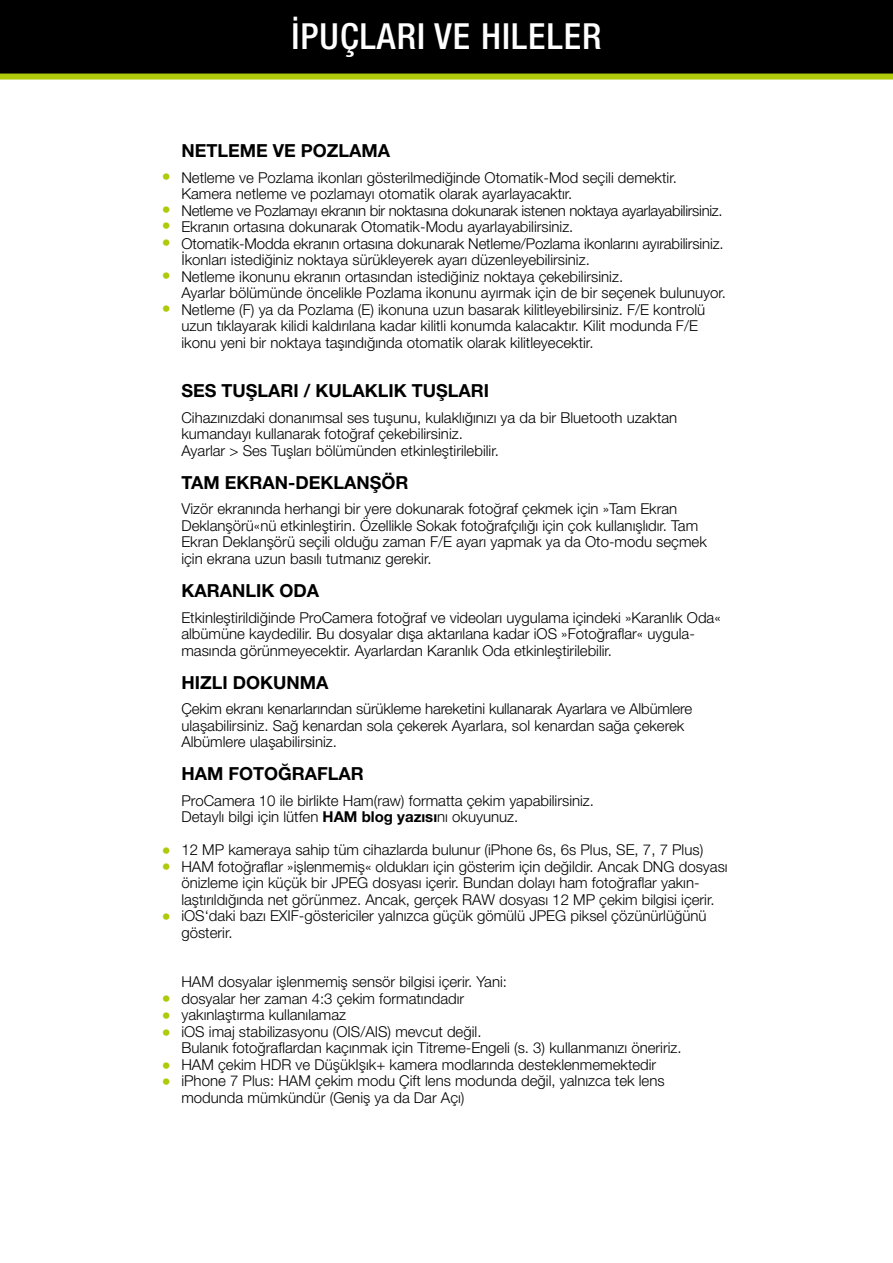
<style>
.page{position:relative;width:893px;height:1263px;background:#fff}
.page>*{position:absolute;margin:0;border:0;box-sizing:border-box;transform-origin:0 0}
.t1{font:500 condensed 36px "Helvetica Neue LT Pro";letter-spacing:.03em;color:#fff}
.t2{font:700 18px "Helvetica Neue LT Pro";color:#000}
.t3{font:900 18px/16.5px "Helvetica Neue LT Pro";color:#afca0b}
.t4{font:300 15px/16.5px "Helvetica Neue LT Pro";color:#000}
.s1{font-weight:700}
</style>
<div class="page">
<div style="left:0;top:0;width:893px;height:74px;background:#000"></div>
<div style="left:0;top:74px;width:893px;height:6px;background:#afca0b"></div>
<h1 class="t1" style="left:291px;top:15px;width:311px">İPUÇLARI VE HILELER</h1>
<p class="t3" style="left:162px;top:160px;width:10px;line-height:33px">• •</p>
<p class="t3" style="left:162px;top:218px;width:10px">• •</p>
<p class="t3" style="left:162px;top:259px;width:10px;line-height:33px">• •</p>
<p class="t3" style="left:162px;top:842px;width:10px">• •</p>
<p class="t3" style="left:162px;top:908px;width:10px">•</p>
<p class="t3" style="left:162px;top:991px;width:10px;text-align:justify">• • •</p>
<p class="t3" style="left:162px;top:1057px;width:10px">• •</p>
<p class="t2" style="left:181px;top:140px;width:210px">NETLEME VE POZLAMA</p>
<p class="t4" style="left:181px;top:169px;width:546px">Netleme ve Pozlama ikonları gösterilmediğinde Otomatik-Mod seçili demektir.<br>Kamera netleme ve pozlamayı otomatik olarak ayarlayacaktır.<br>Netleme ve Pozlamayı ekranın bir noktasına dokunarak istenen noktaya ayarlayabilirsiniz.<br>Ekranın ortasına dokunarak Otomatik-Modu ayarlayabilirsiniz.<br>Otomatik-Modda ekranın ortasına dokunarak Netleme/Pozlama ikonlarını ayırabilirsiniz.<br>İkonları istediğiniz noktaya sürükleyerek ayarı düzenleyebilirsiniz.<br>Netleme ikonunu ekranın ortasından istediğiniz noktaya çekebilirsiniz.<br>Ayarlar bölümünde öncelikle Pozlama ikonunu ayırmak için de bir seçenek bulunuyor.<br>Netleme (F) ya da Pozlama (E) ikonuna uzun basarak kilitleyebilirsiniz. F/E kontrolü uzun tıklayarak kilidi kaldırılana kadar kilitli konumda kalacaktır. Kilit modunda F/E ikonu yeni bir noktaya taşındığında otomatik olarak kilitleyecektir.</p>
<p class="t2" style="left:181px;top:380px;width:309px">SES TUŞLARI / KULAKLIK TUŞLARI</p>
<p class="t4" style="left:181px;top:409px;width:497px">Cihazınızdaki donanımsal ses tuşunu, kulaklığınızı ya da bir Bluetooth uzaktan kumandayı kullanarak fotoğraf çekebilirsiniz.<br>Ayarlar &gt; Ses Tuşları bölümünden etkinleştirilebilir.</p>
<p class="t2" style="left:181px;top:471px;width:228px">TAM EKRAN-DEKLANŞÖR</p>
<p class="t4" style="left:181px;top:501px;width:527px">Vizör ekranında herhangi bir yere dokunarak fotoğraf çekmek için »Tam Ekran Deklanşörü«nü etkinleştirin. Özellikle Sokak fotoğrafçılığı için çok kullanışlıdır. Tam Ekran Deklanşörü seçili olduğu zaman F/E ayarı yapmak ya da Oto-modu seçmek için ekrana uzun basılı tutmanız gerekir.</p>
<p class="t2" style="left:181px;top:579px;width:139px">KARANLIK ODA</p>
<p class="t4" style="left:181px;top:609px;width:541px">Etkinleştirildiğinde ProCamera fotoğraf ve videoları uygulama içindeki »Karanlık Oda« albümüne kaydedilir. Bu dosyalar dışa aktarılana kadar iOS »Fotoğraflar« uygula&shy;masında görünmeyecektir. Ayarlardan Karanlık Oda etkinleştirilebilir.</p>
<p class="t2" style="left:181px;top:671px;width:148px">HIZLI DOKUNMA</p>
<p class="t4" style="left:181px;top:700px;width:512px">Çekim ekranı kenarlarından sürükleme hareketini kullanarak Ayarlara ve Albümlere ulaşabilirsiniz. Sağ kenardan sola çekerek Ayarlara, sol kenardan sağa çekerek<br>Albümlere ulaşabilirsiniz.</p>
<p class="t2" style="left:181px;top:762px;width:184px">HAM FOTOĞRAFLAR</p>
<p class="t4" style="left:181px;top:792px;width:414px">ProCamera 10 ile birlikte Ham(raw) formatta çekim yapabilirsiniz.<br>Detaylı bilgi için lütfen <span class="s1">HAM blog yazısı</span>nı okuyunuz.</p>
<p class="t4" style="left:181px;top:841px;width:548px">12 MP kameraya sahip tüm cihazlarda bulunur (iPhone 6s, 6s Plus, SE, 7, 7 Plus)<br>HAM fotoğraflar »işlenmemiş« oldukları için gösterim için değildir. Ancak DNG dosyası önizleme için küçük bir JPEG dosyası içerir. Bundan dolayı ham fotoğraflar yakın&shy;laştırıldığında net görünmez. Ancak, gerçek RAW dosyası 12 MP çekim bilgisi içerir. iOS‘daki bazı EXIF-göstericiler yalnızca güçük gömülü JPEG piksel çözünürlüğünü gösterir.</p>
<p class="t4" style="left:181px;top:973px;width:502px">HAM dosyalar işlenmemiş sensör bilgisi içerir. Yani:<br>dosyalar her zaman 4:3 çekim formatındadır<br>yakınlaştırma kullanılamaz<br>iOS imaj stabilizasyonu (OIS/AIS) mevcut değil.<br>Bulanık fotoğraflardan kaçınmak için Titreme-Engeli (s. 3) kullanmanızı öneririz.<br>HAM çekim HDR ve DüşükIşık+ kamera modlarında desteklenmemektedir iPhone 7 Plus: HAM çekim modu Çift lens modunda değil, yalnızca tek lens modunda mümkündür (Geniş ya da Dar Açı)</p>
</div>
